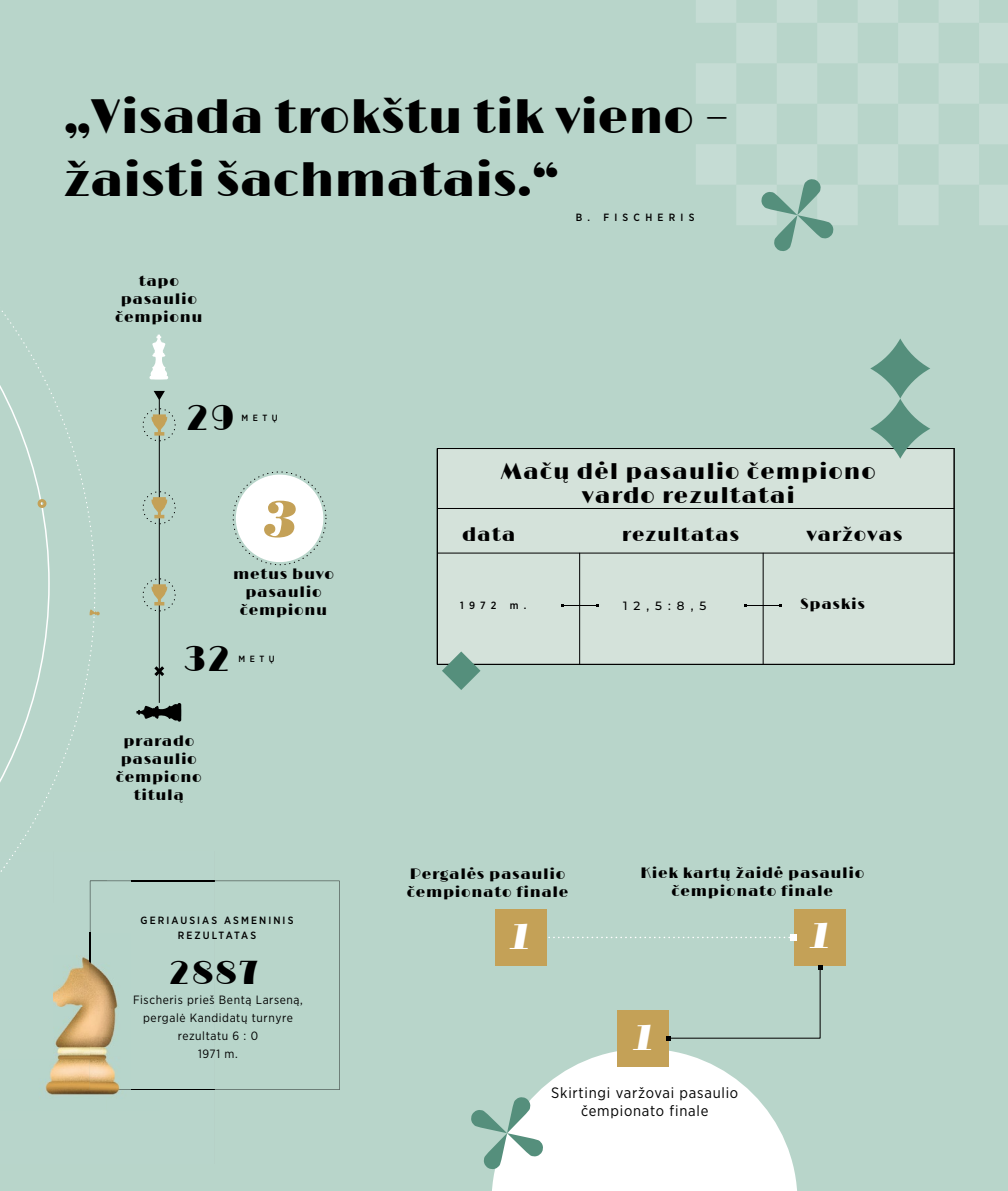
<style>
.page{position:relative;width:1008px;height:1191px;background:#b8d5ca}
.page>*{position:absolute;margin:0;border:0;box-sizing:border-box;transform-origin:0 0}
.t1{font:italic 51px "Bodoni Poster";color:#c4a157}
.t2{font:48px/63px "Limelight";color:#000}
.t3{font:35.7px "Limelight";color:#000}
.t4{font:italic 35.7px "Bodoni Poster";color:#fff}
.t5{font:33px "Limelight";color:#000}
.t6{font:22.5px/24px "Limelight";letter-spacing:.05em;color:#000;text-align:center}
.t7{font:19.5px "Limelight";letter-spacing:.05em;color:#000}
.t8{font:15px/18px "Limelight";letter-spacing:.05em;color:#000;text-align:center}
.t9{font:15px/18px "Gotham Narrow";letter-spacing:.05em;color:#000;text-align:center}
.t10{font:12px/18px "Gotham Narrow";letter-spacing:.05em;color:#000;text-align:center}
.t11{font:500 12px "Montserrat";color:#000}
.t12{font:500 10.5px/15px "Gotham Narrow";letter-spacing:.2em;color:#000;text-align:center}
.t13{font:500 10.5px "Gotham Narrow";letter-spacing:.5em;color:#000}
.t14{font:500 9px "Gotham Narrow";letter-spacing:.5em;color:#000}
</style>
<div class="page">
<svg style="left:90px;top:609px;width:10px;height:6px"></svg>
<div style="left:236px;top:474px;width:87px;height:88px;background:#fff;border-radius:50%"></div>
<hr style="left:159px;top:399px;width:1px;height:304px;background:#000">
<svg style="left:154px;top:391px;width:11px;height:9px"></svg>
<svg style="left:151px;top:497px;width:17px;height:21px"></svg>
<svg style="left:151px;top:414px;width:17px;height:21px"></svg>
<svg style="left:151px;top:584px;width:17px;height:21px"></svg>
<svg style="left:154px;top:663px;width:11px;height:16px"></svg>
<div style="left:142px;top:408px;width:34px;height:33px;border:1px dashed #000;border-radius:50%"></div>
<div style="left:142px;top:491px;width:34px;height:33px;border:1px dashed #000;border-radius:50%"></div>
<div style="left:142px;top:578px;width:34px;height:33px;border:1px dashed #000;border-radius:50%"></div>
<svg style="left:471px;top:1050px;width:326px;height:141px"></svg>
<svg style="left:214px;top:880px;width:126px;height:209px"></svg>
<div style="left:794px;top:909px;width:52px;height:56px;background:#c4a157"></div>
<svg style="left:549px;top:936px;width:241px;height:2px"></svg>
<div style="left:790px;top:934px;width:7px;height:7px;background:#fff"></div>
<div style="left:495px;top:909px;width:52px;height:56px;background:#c4a157"></div>
<div style="left:617px;top:1010px;width:52px;height:56px;background:#c4a157"></div>
<svg style="left:666px;top:965px;width:156px;height:75px"></svg>
<div style="left:439px;top:450px;width:513px;height:212px;background:#d4e2da"></div>
<div style="left:437px;top:448px;width:517px;height:216px;border:1px solid #000"></div>
<hr style="left:437px;top:508px;width:517px;height:1px;background:#000">
<hr style="left:437px;top:553px;width:517px;height:1px;background:#000">
<hr style="left:579px;top:553px;width:1px;height:111px;background:#000">
<hr style="left:763px;top:553px;width:1px;height:111px;background:#000">
<svg style="left:442px;top:651px;width:38px;height:39px"></svg>
<svg style="left:870px;top:399px;width:60px;height:60px;fill:#58917f"></svg>
<svg style="left:870px;top:338px;width:60px;height:60px"></svg>
<hr style="left:562px;top:605px;width:35px;height:1px;background:#000">
<hr style="left:745px;top:605px;width:36px;height:1px;background:#000">
<img style="left:53px;top:903px;width:37px;height:156px">
<img style="left:45px;top:1059px;width:62px;height:36px">
<img style="left:107px;top:1089px;width:24px;height:6px">
<img style="left:90px;top:881px;width:124px;height:156px">
<img style="left:90px;top:880px;width:41px;height:53px">
<img style="left:131px;top:880px;width:83px;height:1px">
<img style="left:90px;top:1037px;width:30px;height:52px">
<img style="left:131px;top:1089px;width:83px;height:1px">
<svg style="left:136px;top:703px;width:45px;height:18px"></svg>
<hr style="left:177px;top:703px;width:4px;height:18px;background:#000;border-radius:2px">
<svg style="left:150px;top:334px;width:17px;height:42px"></svg>
<hr style="left:149px;top:376px;width:19px;height:3px;background:#fff;border-radius:2px">
<svg style="left:1px;top:310px;width:49px;height:562px"></svg>
<svg style="left:696px;top:0;width:312px;height:251px"></svg>
<h2 class="t2" style="left:64px;top:87px;width:667px">„Visada trokštu tik vieno – žaisti šachmatais.“</h2>
<p class="t8" style="left:115px;top:272px;width:89px">tapo pasaulio čempionu</p>
<h3 class="t3" style="left:187px;top:398px;width:49px">29</h3>
<p class="t14" style="left:242px;top:412px;width:38px">METŲ</p>
<h1 class="t1" style="left:263px;top:488px;width:36px">3</h1>
<p class="t8" style="left:233px;top:565px;width:102px">metus buvo pasaulio čempionu</p>
<h3 class="t3" style="left:184px;top:639px;width:48px">32</h3>
<p class="t14" style="left:239px;top:653px;width:38px">METŲ</p>
<p class="t8" style="left:116px;top:732px;width:87px">prarado pasaulio čempiono titulą</p>
<p class="t12" style="left:141px;top:912px;width:154px">GERIAUSIAS ASMENINIS<br>REZULTATAS</p>
<h3 class="t5" style="left:170px;top:954px;width:90px">2887</h3>
<p class="t10" style="left:133px;top:990px;width:171px">Fischeris prieš Bentą Larseną, pergalė Kandidatų turnyre rezultatu 6 : 0<br>1971 m.</p>
<p class="t13" style="left:576px;top:211px;width:120px">B. FISCHERIS</p>
<h3 class="t6" style="left:501px;top:460px;width:376px">Mačų dėl pasaulio čempiono vardo rezultatai</h3>
<h3 class="t7" style="left:622px;top:523px;width:119px">rezultatas</h3>
<h3 class="t7" style="left:806px;top:523px;width:98px">varžovas</h3>
<h3 class="t7" style="left:462px;top:523px;width:55px">data</h3>
<p class="t12" style="left:460px;top:597px;width:38px">1972</p>
<p class="t12" style="left:510px;top:597px;width:18px">m .</p>
<p class="t11" style="left:623px;top:598px;width:85px">12,5:8,5</p>
<p class="t8" style="left:800px;top:595px;width:66px">Spaskis</p>
<p class="t8" style="left:407px;top:865px;width:163px;text-align:left">Pergalės pasaulio čempionato finale</p>
<p class="t8" style="left:640px;top:864px;width:225px">Kiek kartų žaidė pasaulio čempionato finale</p>
<h3 class="t4" style="left:509px;top:915px;width:25px">1</h3>
<h3 class="t4" style="left:809px;top:914px;width:25px">1</h3>
<h3 class="t4" style="left:632px;top:1016px;width:25px">1</h3>
<p class="t9" style="left:551px;top:1083px;width:188px">Skirtingi varžovai pasaulio čempionato finale</p>
</div>
